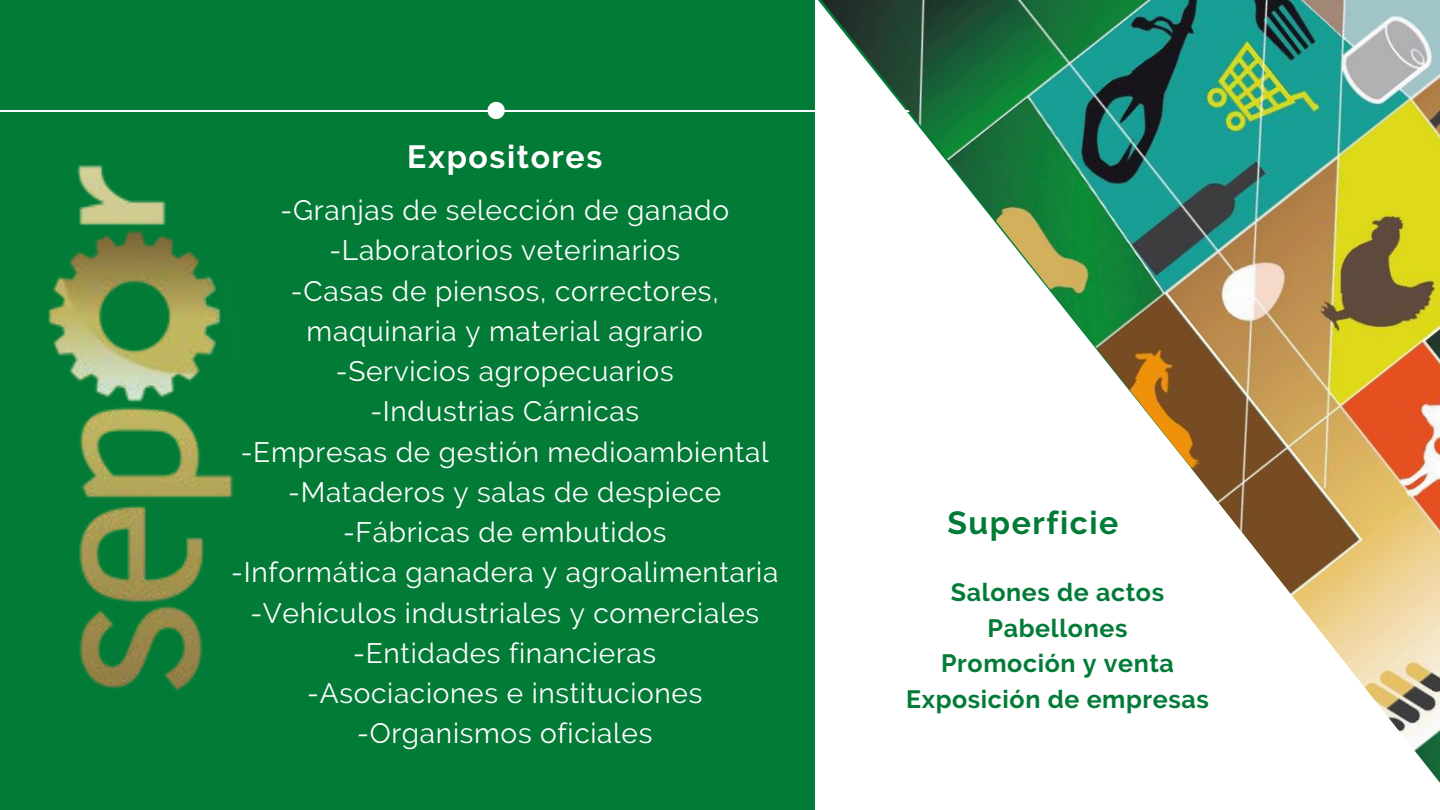
<style>
.page{position:relative;width:1440px;height:810px;background:#027b37}
.page>*{position:absolute;margin:0;border:0;box-sizing:border-box;transform-origin:0 0}
.t1{font:700 32px "Raleway";letter-spacing:.05em;color:#fff}
.t2{font:700 32px "Raleway";letter-spacing:.05em;color:#027b37}
.t3{font:28px/40.2px "Raleway";letter-spacing:.025em;color:#fff;text-align:center}
.t4{font:700 25px/35.9px "Raleway";letter-spacing:.025em;color:#027b37;text-align:center}
</style>
<div class="page">
<div style="left:815px;top:0;width:625px;height:810px;background:#fff"></div>
<hr style="left:0;top:110px;width:1359px;height:1px;background:#fff">
<svg style="left:488px;top:102px;width:17px;height:17px"></svg>
<img style="left:48px;top:165px;width:185px;height:526px">
<img style="left:821px;top:0;width:619px;height:783px">
<p class="t1" style="left:407px;top:138px;width:197px">Expositores</p>
<p class="t3" style="left:231px;top:190px;width:549px">-Granjas de selección de ganado -Laboratorios veterinarios<br>-Casas de piensos, correctores, maquinaria y material agrario<br>-Servicios agropecuarios<br>-Industrias Cárnicas<br>-Empresas de gestión medioambiental -Mataderos y salas de despiece -Fábricas de embutidos<br>-Informática ganadera y agroalimentaria -Vehículos industriales y comerciales -Entidades financieras<br>-Asociaciones e instituciones -Organismos oficiales</p>
<p class="t2" style="left:947px;top:504px;width:172px">Superficie</p>
<p class="t4" style="left:906px;top:574px;width:304px">Salones de actos<br>Pabellones<br>Promoción y venta<br>Exposición de empresas</p>
</div>
